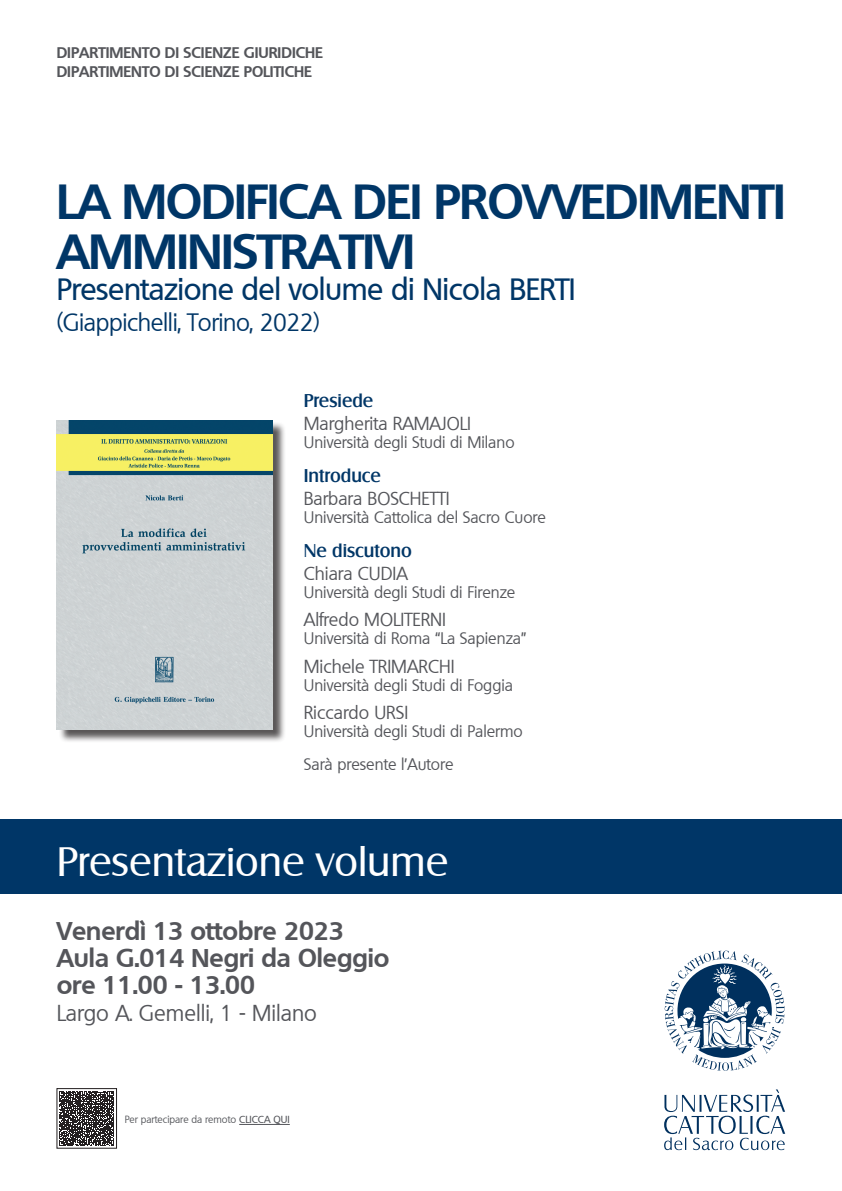
<style>
.page{position:relative;width:842px;height:1191px;background:#fff}
.page>*{position:absolute;margin:0;border:0;box-sizing:border-box;transform-origin:0 0}
.Sottotitolo{font:700 48px/50px "Quebec";letter-spacing:-.015em;color:#003667}
.Evento{font:40px "Salzburg";color:#fff}
.Sottotitolo-2{font:500 30px "Quebec";letter-spacing:-.015em;color:#003667}
.Data{font:700 25px "Quebec";color:#54555a}
.Sottotitolo-3{font:24px "Quebec";letter-spacing:-.015em;color:#003667}
.Luogo{font:22px "Quebec";color:#54555a}
.Titolo_3{font:18px "Quebec";color:#54555a}
.Titolo_3-2{font:500 18px "Salzburg";color:#003667}
.Titolo_3-3{font:16px "Quebec";color:#54555a}
.Fac-Dip{font:700 15px "Quebec";color:#54555a}
.t1{font:10px "Quebec";color:#54555a}
.s1{font-weight:500}
</style>
<div class="page">
<div style="left:0;top:819px;width:842px;height:75px;background:#003667"></div>
<svg style="left:665px;top:950px;width:119px;height:121px"></svg>
<svg style="left:664px;top:1089px;width:121px;height:61px"></svg>
<hr style="left:239px;top:1124px;width:51px;height:1px;background:#54555a">
<svg style="left:60px;top:1091px;width:54px;height:55px"></svg>
<div style="left:57px;top:1088px;width:60px;height:60px;border:1px solid #231f20"></div>
<div style="left:58px;top:422px;width:228px;height:321px;background:#231f20;opacity:.75"></div>
<img style="left:57px;top:420px;width:215px;height:309px">
<p class="Fac-Dip" style="left:57px;top:43px;width:268px">DIPARTIMENTO DI SCIENZE GIURIDICHE</p>
<p class="Fac-Dip" style="left:57px;top:62px;width:257px">DIPARTIMENTO DI SCIENZE POLITICHE</p>
<p class="Sottotitolo" style="left:57px;top:175px;width:730px">LA MODIFICA DEI PROVVEDIMENTI<br>AMMINISTRATIVI</p>
<p class="Sottotitolo-2" style="left:57px;top:270px;width:520px">Presentazione del volume di Nicola BERTI</p>
<p class="Sottotitolo-3" style="left:57px;top:307px;width:264px">(Giappichelli, Torino, 2022)</p>
<p class="Titolo_3-2" style="left:304px;top:389px;width:71px">Presiede</p>
<p class="Titolo_3" style="left:304px;top:412px;width:169px">Margherita RAMAJOLI</p>
<p class="Titolo_3-3" style="left:304px;top:432px;width:212px">Università degli Studi di Milano</p>
<p class="Titolo_3-2" style="left:304px;top:464px;width:78px">Introduce</p>
<p class="Titolo_3" style="left:304px;top:487px;width:147px">Barbara BOSCHETTI</p>
<p class="Titolo_3-3" style="left:304px;top:507px;width:244px">Università Cattolica del Sacro Cuore</p>
<p class="Titolo_3-2" style="left:304px;top:539px;width:110px">Ne discutono</p>
<p class="Titolo_3" style="left:304px;top:562px;width:106px">Chiara CUDIA</p>
<p class="Titolo_3-3" style="left:304px;top:582px;width:213px">Università degli Studi di Firenze</p>
<p class="Titolo_3" style="left:304px;top:608px;width:144px">Alfredo MOLITERNI</p>
<p class="Titolo_3-3" style="left:304px;top:628px;width:224px">Università di Roma “La Sapienza”</p>
<p class="Titolo_3" style="left:304px;top:655px;width:152px">Michele TRIMARCHI</p>
<p class="Titolo_3-3" style="left:304px;top:675px;width:211px">Università degli Studi di Foggia</p>
<p class="Titolo_3" style="left:304px;top:701px;width:106px">Riccardo URSI</p>
<p class="Titolo_3-3" style="left:304px;top:721px;width:220px">Università degli Studi di Palermo</p>
<p class="Titolo_3-3" style="left:304px;top:753px;width:151px">Sarà presente l’Autore</p>
<p class="Evento" style="left:57px;top:837px;width:393px">Presentazione volume</p>
<p class="Data" style="left:57px;top:914px;width:288px">Venerdì 13 ottobre 2023</p>
<p class="Data" style="left:57px;top:941px;width:334px">Aula G.014 Negri da Oleggio</p>
<p class="Data" style="left:57px;top:968px;width:200px">ore 11.00 - 13.00</p>
<p class="Luogo" style="left:57px;top:999px;width:262px">Largo A. Gemelli, 1 - Milano</p>
<p class="t1" style="left:125px;top:1113px;width:167px">Per partecipare da remoto <span class="s1">CLICCA QUI</span></p>
</div>
